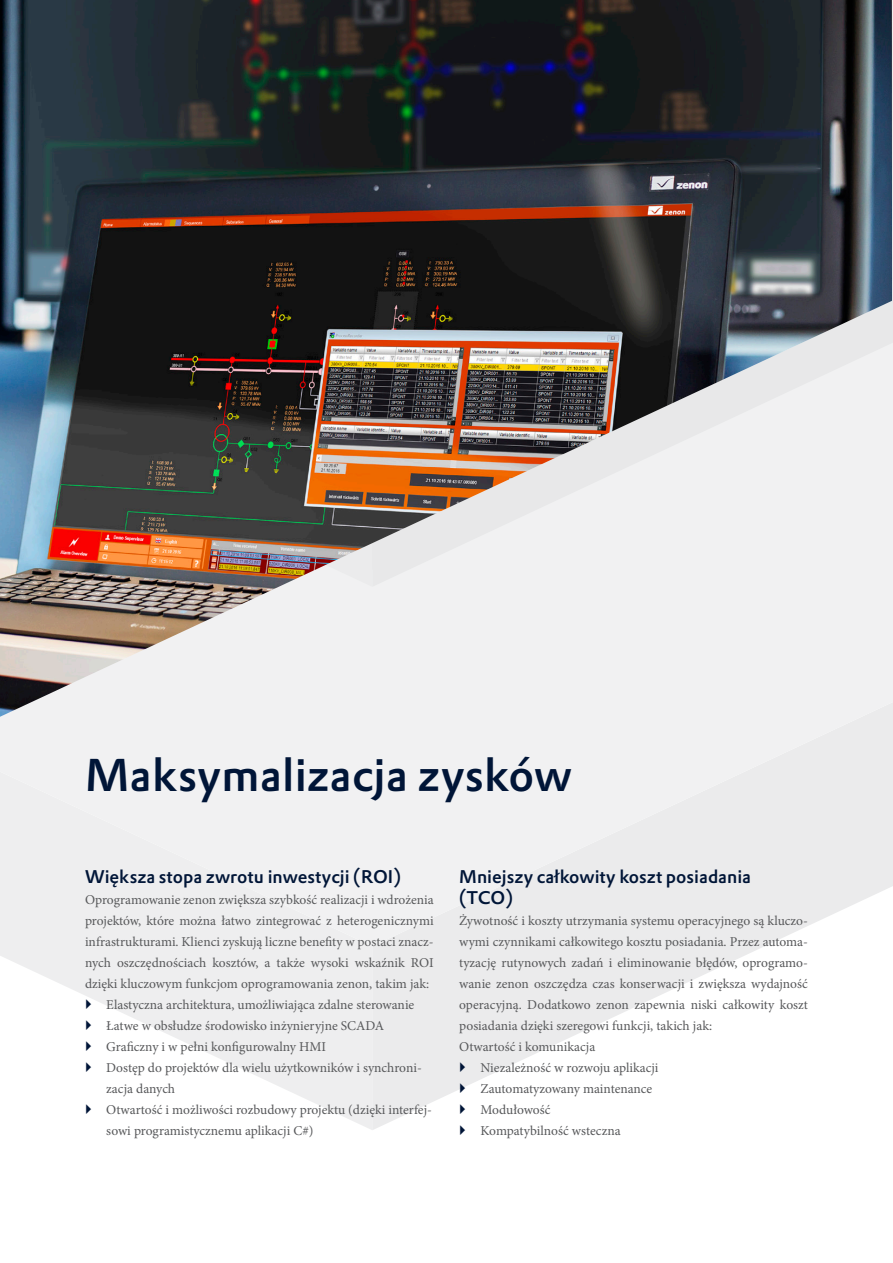
<style>
.page{position:relative;width:893px;height:1263px;background:#fff}
.page>*{position:absolute;margin:0;border:0;box-sizing:border-box;transform-origin:0 0}
.Headline_Innen{font:500 45px "DTL Prokyon ETOT";letter-spacing:.005em;color:#001537}
.subheadlines_in_copy{font:500 18px/21px "DTL Prokyon ETOT";color:#001537}
.copy_justified{font:13.5px/21px "Minion Pro";color:#57585a;text-align:justify}
</style>
<div class="page">
<svg style="left:0;top:946px;width:372px;height:184px;fill:#eeeeef"></svg>
<svg style="left:372px;top:946px;width:392px;height:184px;fill:#efeff0"></svg>
<div style="left:0;top:816px;width:893px;height:130px;background:#eeeeef"></div>
<div style="left:0;top:717px;width:893px;height:99px;background:#f1f1f2"></div>
<img style="left:0;top:0;width:892px;height:717px">
<svg style="left:86px;top:999px;width:5px;height:10px"></svg>
<svg style="left:86px;top:1020px;width:5px;height:10px"></svg>
<svg style="left:86px;top:1041px;width:5px;height:10px"></svg>
<svg style="left:86px;top:1062px;width:5px;height:10px"></svg>
<svg style="left:86px;top:1104px;width:5px;height:10px"></svg>
<svg style="left:460px;top:1062px;width:5px;height:10px"></svg>
<svg style="left:460px;top:1083px;width:5px;height:10px"></svg>
<svg style="left:460px;top:1104px;width:5px;height:10px"></svg>
<svg style="left:460px;top:1125px;width:5px;height:5px"></svg>
<p class="Headline_Innen" style="left:85px;top:745px;width:489px">Maksymalizacja zysków</p>
<p class="subheadlines_in_copy" style="left:85px;top:866px;width:318px">Większa stopa zwrotu inwestycji (ROI)</p>
<p class="copy_justified" style="left:85px;top:889px;width:350px">Oprogramowanie zenon zwiększa szybkość realizacji i wdrożenia projektów, które można łatwo zintegrować z heterogenicznymi infrastrukturami. Klienci zyskują liczne benefity w postaci znacz&shy;nych oszczędnościach kosztów, a także wysoki wskaźnik ROI dzięki kluczowym funkcjom oprogramowania zenon, takim jak:</p>
<p class="copy_justified" style="left:106px;top:994px;width:310px">Elastyczna architektura, umożliwiająca zdalne sterowanie</p>
<p class="copy_justified" style="left:106px;top:1015px;width:279px">Łatwe w obsłudze środowisko inżynieryjne SCADA</p>
<p class="copy_justified" style="left:106px;top:1036px;width:221px">Graficzny i w pełni konfigurowalny HMI</p>
<p class="copy_justified" style="left:106px;top:1057px;width:317px">Dostęp do projektów dla wielu użytkowników i synchroni&shy;zacja danych</p>
<p class="copy_justified" style="left:106px;top:1099px;width:327px">Otwartość i możliwości rozbudowy projektu (dzięki interfej&shy;sowi programistycznemu aplikacji C#)</p>
<p class="subheadlines_in_copy" style="left:459px;top:866px;width:293px">Mniejszy całkowity koszt posiadania (TCO)</p>
<p class="copy_justified" style="left:459px;top:910px;width:350px">Żywotność i koszty utrzymania systemu operacyjnego są kluczo&shy;wymi czynnikami całkowitego kosztu posiadania. Przez automa&shy;tyzację rutynowych zadań i eliminowanie błędów, oprogramo&shy;wanie zenon oszczędza czas konserwacji i zwiększa wydajność operacyjną. Dodatkowo zenon zapewnia niski całkowity koszt posiadania dzięki szeregowi funkcji, takich jak:</p>
<p class="copy_justified" style="left:459px;top:1036px;width:138px">Otwartość i komunikacja</p>
<p class="copy_justified" style="left:480px;top:1057px;width:180px">Niezależność w rozwoju aplikacji</p>
<p class="copy_justified" style="left:480px;top:1078px;width:173px">Zautomatyzowany maintenance</p>
<p class="copy_justified" style="left:480px;top:1099px;width:71px">Modułowość</p>
<p class="copy_justified" style="left:480px;top:1120px;width:142px">Kompatybilność wsteczna</p>
</div>
